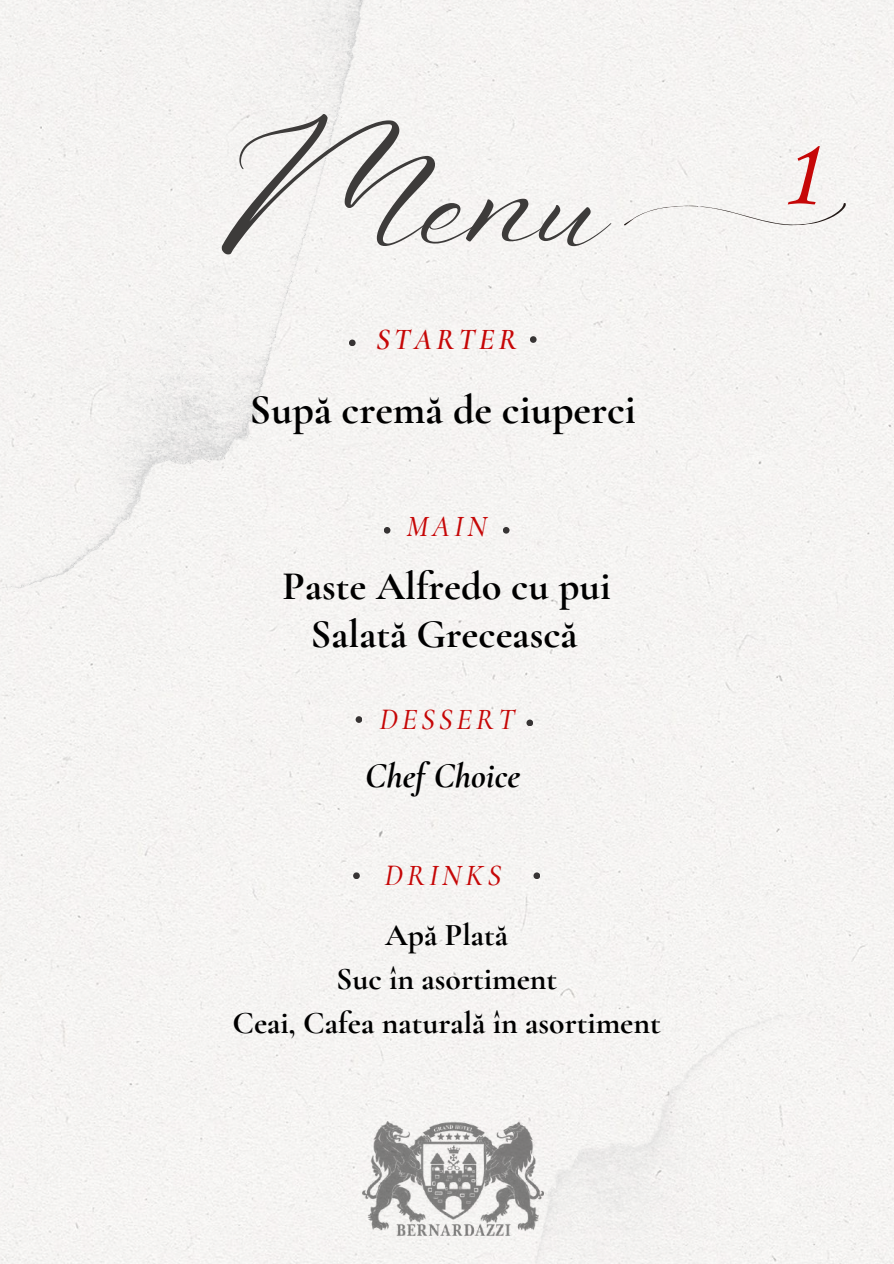
<style>
.page{position:relative;width:894px;height:1264px;background:#fff}
.page>*{position:absolute;margin:0;border:0;box-sizing:border-box;transform-origin:0 0}
.t1{font:97.05px "Corsiva";color:#c60707}
.t2{font:85.2px "Aniyah";color:#3d3b3a}
.t3{font:700 42px "Cormorant Garamond";color:#000}
.t4{font:700 40.5px "Cormorant Garamond";color:#000}
.t5{font:italic 700 36px "Cormorant Garamond";color:#000}
.t6{font:700 31.65px/43.8px "Cormorant Garamond";color:#000;text-align:center}
.t7{font:italic 500 29.7px "Cormorant Garamond";letter-spacing:.13em;color:#c60707}
.t8{font:italic 600 29.7px "Cormorant Garamond";letter-spacing:.13em;color:#c60707}
</style>
<div class="page">
<div style="left:0;top:0;width:893px;height:1263px;background:#f5f4f2"></div>
<div style="left:0;top:0;width:368px;height:591px;background:#f4f3f1"></div>
<div style="left:349px;top:339px;width:6px;height:7px;background:#373434;border-radius:50%"></div>
<div style="left:355px;top:716px;width:7px;height:7px;background:#373434;border-radius:50%"></div>
<div style="left:526px;top:719px;width:7px;height:7px;background:#373434;border-radius:50%"></div>
<div style="left:383px;top:527px;width:7px;height:6px;background:#373434;border-radius:50%"></div>
<div style="left:502px;top:527px;width:7px;height:6px;background:#373434;border-radius:50%"></div>
<svg style="left:529px;top:336px;width:7px;height:7px"></svg>
<div style="left:429px;top:1001px;width:464px;height:262px;background:#f4f3f2"></div>
<div style="left:622px;top:194px;width:224px;height:44px;background:#f5f4f2"></div>
<div style="left:353px;top:872px;width:7px;height:7px;background:#373434;border-radius:50%"></div>
<div style="left:533px;top:872px;width:7px;height:7px;background:#373434;border-radius:50%"></div>
<img style="left:362px;top:1121px;width:181px;height:114px">
<h2 class="t2" style="left:220px;top:170px;width:390px">Menu</h2>
<p class="t8" style="left:376px;top:321px;width:142px">STARTER</p>
<h3 class="t3" style="left:249px;top:384px;width:388px">Supă cremă de ciuperci</h3>
<p class="t7" style="left:406px;top:508px;width:82px">MAIN</p>
<p class="t4" style="left:282px;top:561px;width:329px">Paste Alfredo cu pui</p>
<p class="t4" style="left:310px;top:609px;width:268px">Salată Grecească</p>
<p class="t7" style="left:379px;top:701px;width:137px">DESSERT</p>
<p class="t5" style="left:365px;top:754px;width:156px">Chef Choice</p>
<p class="t7" style="left:384px;top:857px;width:118px">DRINKS</p>
<p class="t6" style="left:232px;top:913px;width:430px">Apă Plată<br>Suc în asortiment<br>Ceai, Cafea naturală în asortiment</p>
<h1 class="t1" style="left:777px;top:127px;width:44px">1</h1>
</div>
